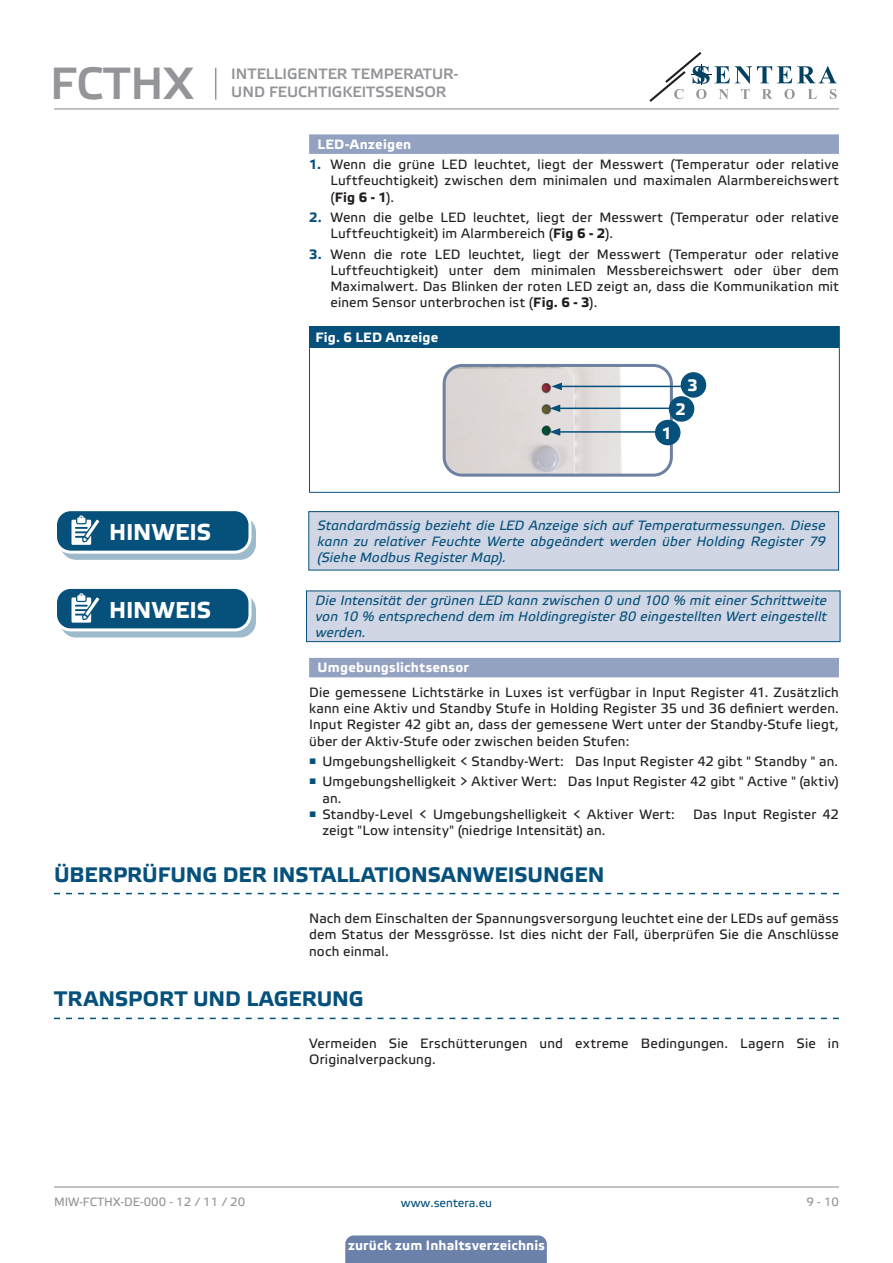
<style>
.page{position:relative;width:893px;height:1263px;background:#fff}
.page>*{position:absolute;margin:0;border:0;box-sizing:border-box;transform-origin:0 0}
.t1{font:45px "Etelka Medium Pro";color:#939598}
.t2{font:700 22.95px "Etelka Text Pro";color:#fff}
.t3{font:700 21px "Etelka Text Pro";color:#06517c}
.TABLE_TEXT_WHITE{font:700 16.5px "Etelka Text Pro";color:#fff}
.t4{font:15px/18px "Etelka Medium Pro";color:#939598}
.body{font:13.5px/16.2px "Etelka Text Pro";letter-spacing:.015em;color:#231f20;text-align:justify}
.attention{font:italic 13.5px/16.2px "Etelka Text Pro";letter-spacing:.01em;color:#06517c;text-align:justify}
.Number-roman{font:700 13.5px "Etelka Text Pro";letter-spacing:.015em;color:#fff}
.table_text{font:700 13.5px "Etelka Text Pro";letter-spacing:.02em;color:#fff}
.t5{font:12px "Etelka Text Pro";color:#939598}
.t6{font:12px "Etelka Text Pro";color:#06517c}
.s1{font-weight:700;color:#06517c}
.s2{font-weight:700}
</style>
<div class="page">
<hr style="left:54px;top:108px;width:785px;height:1px;background:#939598">
<hr style="left:54px;top:1186px;width:785px;height:1px;background:#939598">
<svg style="left:649px;top:52px;width:188px;height:50px"></svg>
<div style="left:345px;top:1235px;width:202px;height:28px;background:#6c81aa"></div>
<div style="left:309px;top:134px;width:530px;height:20px;background:#94a2c2"></div>
<div style="left:309px;top:658px;width:530px;height:19px;background:#94a2c2"></div>
<svg style="left:54px;top:893px;width:785px;height:1px"></svg>
<div style="left:309px;top:326px;width:530px;height:22px;background:#06517c"></div>
<hr style="left:309px;top:326px;width:531px;height:1px;background:#06517c">
<svg style="left:839px;top:327px;width:1px;height:21px"></svg>
<hr style="left:309px;top:348px;width:1px;height:144px;background:#06517c">
<hr style="left:839px;top:348px;width:1px;height:144px;background:#06517c">
<hr style="left:309px;top:492px;width:531px;height:1px;background:#06517c">
<img style="left:444px;top:368px;width:179px;height:105px">
<div style="left:443px;top:364px;width:230px;height:113px;border:3px solid #6d81a2;border-radius:18px"></div>
<hr style="left:560px;top:386px;width:129px;height:1px;background:#06517c">
<svg style="left:551px;top:383px;width:11px;height:7px"></svg>
<hr style="left:558px;top:408px;width:118px;height:1px;background:#06517c">
<svg style="left:550px;top:404px;width:10px;height:8px"></svg>
<hr style="left:558px;top:431px;width:118px;height:2px;background:#06517c">
<svg style="left:550px;top:428px;width:10px;height:8px"></svg>
<div style="left:681px;top:372px;width:25px;height:26px;background:#06517c;border-radius:50%"></div>
<div style="left:669px;top:396px;width:25px;height:26px;background:#06517c;border-radius:50%"></div>
<div style="left:655px;top:420px;width:25px;height:25px;background:#06517c;border-radius:50%"></div>
<div style="left:61px;top:517px;width:194px;height:42px;background:#9cbacb;border-radius:15px"></div>
<div style="left:60px;top:516px;width:196px;height:44px;border:1px solid #06517c;border-radius:15px"></div>
<div style="left:56px;top:510px;width:194px;height:42px;background:#06517c;border-radius:15px"></div>
<div style="left:54px;top:508px;width:197px;height:46px;border:3px solid #fff;border-radius:15px"></div>
<svg style="left:71px;top:515px;width:34px;height:38px"></svg>
<div style="left:309px;top:512px;width:530px;height:58px;background:#d1d6e4"></div>
<div style="left:308px;top:511px;width:531px;height:59px;border:1px solid #06517c"></div>
<svg style="left:61px;top:594px;width:194px;height:43px"></svg>
<div style="left:60px;top:594px;width:196px;height:43px;border:1px solid #06517c;border-radius:15px"></div>
<div style="left:56px;top:587px;width:194px;height:43px;background:#06517c;border-radius:15px"></div>
<div style="left:54px;top:586px;width:197px;height:45px;border:3px solid #fff;border-radius:15px"></div>
<svg style="left:71px;top:593px;width:34px;height:38px"></svg>
<div style="left:307px;top:591px;width:533px;height:51px;background:#d1d6e4"></div>
<div style="left:306px;top:590px;width:534px;height:52px;border:1px solid #06517c"></div>
<svg style="left:54px;top:1018px;width:785px;height:1px"></svg>
<hr style="left:215px;top:68px;width:1px;height:32px;background:#939598">
<h1 class="t1" style="left:50px;top:59px;width:145px">FCTHX</h1>
<p class="t4" style="left:231px;top:65px;width:228px">INTELLIGENTER TEMPERATUR-<br>UND FEUCHTIGKEITSSENSOR</p>
<p class="Number-roman" style="left:318px;top:137px;width:95px">LED-Anzeigen</p>
<p class="body" style="left:330px;top:157px;width:510px;text-indent:-21px"><span class="s1">1.</span> Wenn die grüne LED leuchtet, liegt der Messwert (Temperatur oder relative Luftfeuchtigkeit) zwischen dem minimalen und maximalen Alarmbereichswert (<span class="s2">Fig 6 - 1</span>).</p>
<p class="body" style="left:330px;top:210px;width:510px;text-indent:-21px"><span class="s1">2.</span> Wenn die gelbe LED leuchtet, liegt der Messwert (Temperatur oder relative<br>Luftfeuchtigkeit) im Alarmbereich (<span class="s2">Fig 6 - 2</span>).</p>
<p class="body" style="left:330px;top:247px;width:510px;text-indent:-21px"><span class="s1">3.</span> Wenn die rote LED leuchtet, liegt der Messwert (Temperatur oder relative Luftfeuchtigkeit) unter dem minimalen Messbereichswert oder über dem Maximalwert. Das Blinken der roten LED zeigt an, dass die Kommunikation mit einem Sensor unterbrochen ist (<span class="s2">Fig. 6 - 3</span>).</p>
<p class="table_text" style="left:315px;top:330px;width:124px">Fig. 6 LED Anzeige</p>
<p class="TABLE_TEXT_WHITE" style="left:687px;top:376px;width:12px">3</p>
<p class="TABLE_TEXT_WHITE" style="left:676px;top:400px;width:12px">2</p>
<p class="TABLE_TEXT_WHITE" style="left:662px;top:424px;width:12px">1</p>
<p class="t2" style="left:109px;top:520px;width:104px">HINWEIS</p>
<p class="attention" style="left:318px;top:518px;width:509px">Standardmässig bezieht die LED Anzeige sich auf Temperaturmessungen. Diese kann zu relativer Feuchte Werte abgeändert werden über Holding Register 79 (Siehe Modbus Register Map).</p>
<p class="t2" style="left:109px;top:597px;width:104px">HINWEIS</p>
<p class="attention" style="left:315px;top:593px;width:513px">Die Intensität der grünen LED kann zwischen 0 und 100 % mit einer Schrittweite von 10 % entsprechend dem im Holdingregister 80 eingestellten Wert eingestellt werden.</p>
<p class="Number-roman" style="left:318px;top:660px;width:153px">Umgebungslichtsensor</p>
<p class="body" style="left:309px;top:685px;width:531px">Die gemessene Lichtstärke in Luxes ist verfügbar in Input Register 41. Zusätzlich kann eine Aktiv und Standby Stufe in Holding Register 35 und 36 definiert werden.<br>Input Register 42 gibt an, dass der gemessene Wert unter der Standby-Stufe liegt, über der Aktiv-Stufe oder zwischen beiden Stufen:</p>
<p class="body" style="left:309px;top:754px;width:530px"><sup>■</sup> Umgebungshelligkeit &lt; Standby-Wert: Das Input Register 42 gibt " Standby " an.</p>
<p class="body" style="left:322px;top:774px;width:518px;text-indent:-13px"><sup>■</sup> Umgebungshelligkeit &gt; Aktiver Wert: Das Input Register 42 gibt " Active " (aktiv) an.</p>
<p class="body" style="left:309px;top:807px;width:367px"><sup>■</sup> Standby-Level &lt; Umgebungshelligkeit &lt; Aktiver Wert:</p>
<p class="body" style="left:693px;top:807px;width:147px">Das Input Register 42</p>
<p class="body" style="left:322px;top:823px;width:285px">zeigt "Low intensity" (niedrige Intensität) an.</p>
<p class="t3" style="left:54px;top:863px;width:552px">ÜBERPRÜFUNG DER INSTALLATIONSANWEISUNGEN</p>
<p class="body" style="left:309px;top:911px;width:531px">Nach dem Einschalten der Spannungsversorgung leuchtet eine der LEDs auf gemäss dem Status der Messgrösse. Ist dies nicht der Fall, überprüfen Sie die Anschlüsse noch einmal.</p>
<p class="t3" style="left:54px;top:987px;width:311px">TRANSPORT UND LAGERUNG</p>
<p class="body" style="left:309px;top:1036px;width:531px">Vermeiden Sie Erschütterungen und extreme Bedingungen. Lagern Sie in<br>Originalverpackung.</p>
<p class="t5" style="left:54px;top:1195px;width:193px">MIW-FCTHX-DE-000 - 12 / 11 / 20</p>
<p class="t6" style="left:401px;top:1196px;width:93px">www.sentera.eu</p>
<p class="t5" style="left:806px;top:1195px;width:34px">9 - 10</p>
<p class="Number-roman" style="left:348px;top:1238px;width:198px">zurück zum Inhaltsverzeichnis</p>
</div>
